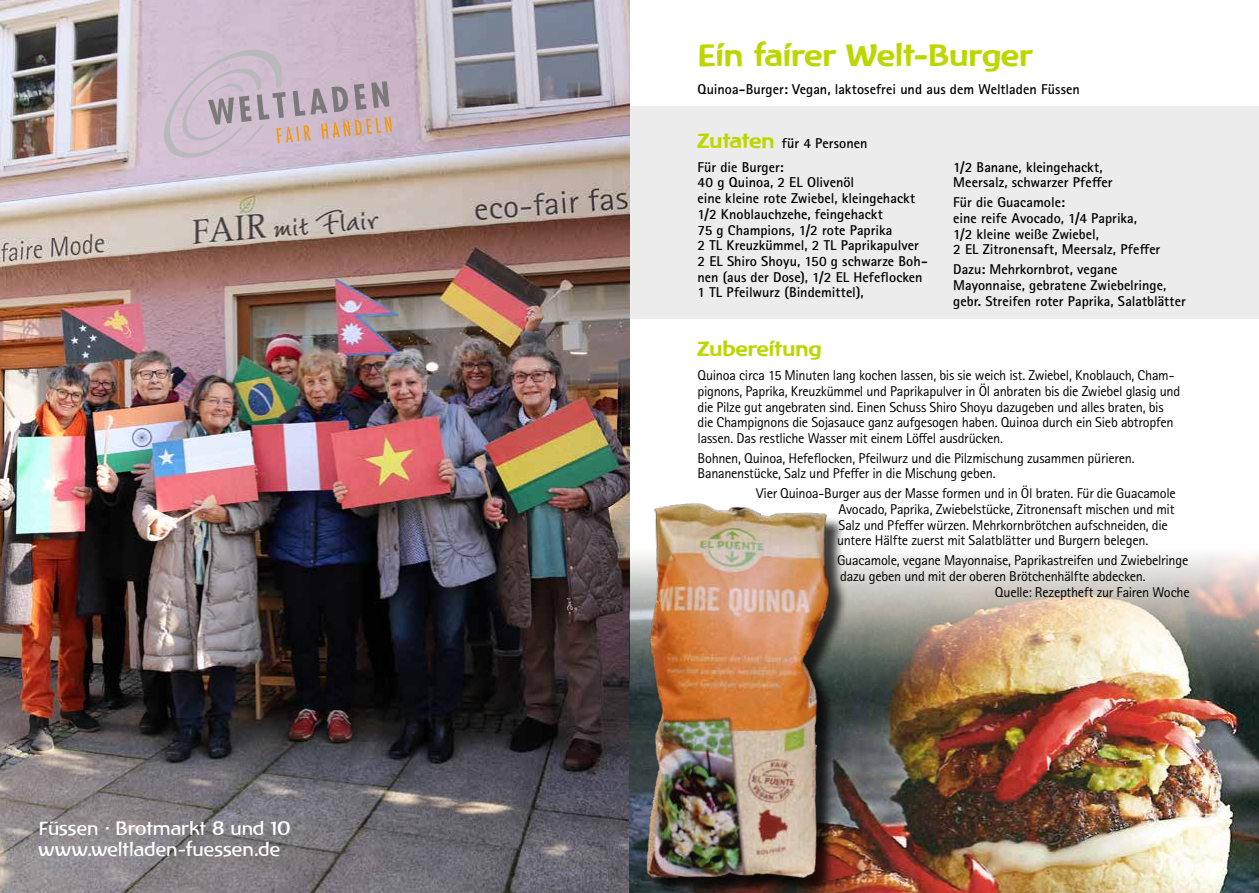
<style>
.page{position:relative;width:1259px;height:893px;background:#fff}
.page>*{position:absolute;margin:0;border:0;box-sizing:border-box;transform-origin:0 0}
.t1{font:700 30px "Atlantis Com";letter-spacing:-.025em;color:#bcd700}
.t2{font:700 20.25px "Atlantis Com";letter-spacing:-.02em;color:#bcd700}
.t3{font:18.75px/20.7px "Atlantis Com";letter-spacing:-.02em;color:#fff}
.t4{font:14.25px/15.6px "Rotis Sans Serif Pro";letter-spacing:-.02em;color:#000}
.t5{font:700 14.25px/15.6px "Rotis Sans Serif Pro";color:#000}
.s1{font-family:"Atlantis Com";font-size:20.25px;color:#bcd700}
</style>
<div class="page">
<div style="left:629px;top:106px;width:630px;height:213px;background:#ececec"></div>
<img style="left:0;top:0;width:629px;height:893px">
<img style="left:863px;top:554px;width:396px;height:339px">
<img style="left:601px;top:482px;width:262px;height:411px">
<svg style="left:155px;top:42px;width:237px;height:123px;background:#c8b6c3"></svg>
<svg style="left:407px;top:79px;width:5px;height:25px"></svg>
<h3 class="t3" style="left:38px;top:818px;width:254px">Füssen · Brotmarkt 8 und 10 www.weltladen-fuessen.de</h3>
<h1 class="t1" style="left:697px;top:37px;width:336px">Ein fairer Welt-Burger</h1>
<p class="t5" style="left:697px;top:82px;width:384px">Quinoa-Burger: Vegan, laktosefrei und aus dem Weltladen Füssen</p>
<p class="t5" style="left:697px;top:131px;width:171px;line-height:24.2px"><span class="s1">Zutaten</span> für 4 Personen<br>Für die Burger:</p>
<p class="t5" style="left:697px;top:175px;width:232px">40 g Quinoa, 2 EL Olivenöl<br>eine kleine rote Zwiebel, kleingehackt 1/2 Knoblauchzehe, feingehackt<br>75 g Champions, 1/2 rote Paprika<br>2 TL Kreuzkümmel, 2 TL Paprikapulver 2 EL Shiro Shoyu, 150 g schwarze Boh&shy;nen (aus der Dose), 1/2 EL Hefeflocken 1 TL Pfeilwurz (Bindemittel),</p>
<p class="t5" style="left:953px;top:159px;width:161px">1/2 Banane, kleingehackt,<br>Meersalz, schwarzer Pfeffer</p>
<p class="t5" style="left:953px;top:195px;width:209px">Für die Guacamole:<br>eine reife Avocado, 1/4 Paprika,<br>1/2 kleine weiße Zwiebel,<br>2 EL Zitronensaft, Meersalz, Pfeffer</p>
<p class="t5" style="left:953px;top:261px;width:234px">Dazu: Mehrkornbrot, vegane<br>Mayonnaise, gebratene Zwiebelringe, gebr. Streifen roter Paprika, Salatblätter</p>
<h2 class="t2" style="left:697px;top:336px;width:126px">Zubereitung</h2>
<p class="t4" style="left:697px;top:368px;width:484px">Quinoa circa 15 Minuten lang kochen lassen, bis sie weich ist. Zwiebel, Knoblauch, Cham&shy;pignons, Paprika, Kreuzkümmel und Paprikapulver in Öl anbraten bis die Zwiebel glasig und die Pilze gut angebraten sind. Einen Schuss Shiro Shoyu dazugeben und alles braten, bis die Champignons die Sojasauce ganz aufgesogen haben. Quinoa durch ein Sieb abtropfen lassen. Das restliche Wasser mit einem Löffel ausdrücken.</p>
<p class="t4" style="left:697px;top:450px;width:439px">Bohnen, Quinoa, Hefeflocken, Pfeilwurz und die Pilzmischung zusammen pürieren.<br>Bananenstücke, Salz und Pfeffer in die Mischung geben.</p>
<p class="t4" style="left:837px;top:486px;width:340px;text-indent:-81px">Vier Quinoa-Burger aus der Masse formen und in Öl braten. Für die Guacamole Avocado, Paprika, Zwiebelstücke, Zitronensaft mischen und mit Salz und Pfeffer würzen. Mehrkornbrötchen aufschneiden, die untere Hälfte zuerst mit Salatblätter und Burgern belegen.</p>
<p class="t4" style="left:837px;top:553px;width:353px">Guacamole, vegane Mayonnaise, Paprikastreifen und Zwiebelringe</p>
<p class="t4" style="left:840px;top:568px;width:307px">dazu geben und mit der oberen Brötchenhälfte abdecken.</p>
<p class="t4" style="left:995px;top:584px;width:196px">Quelle: Rezeptheft zur Fairen Woche</p>
</div>
